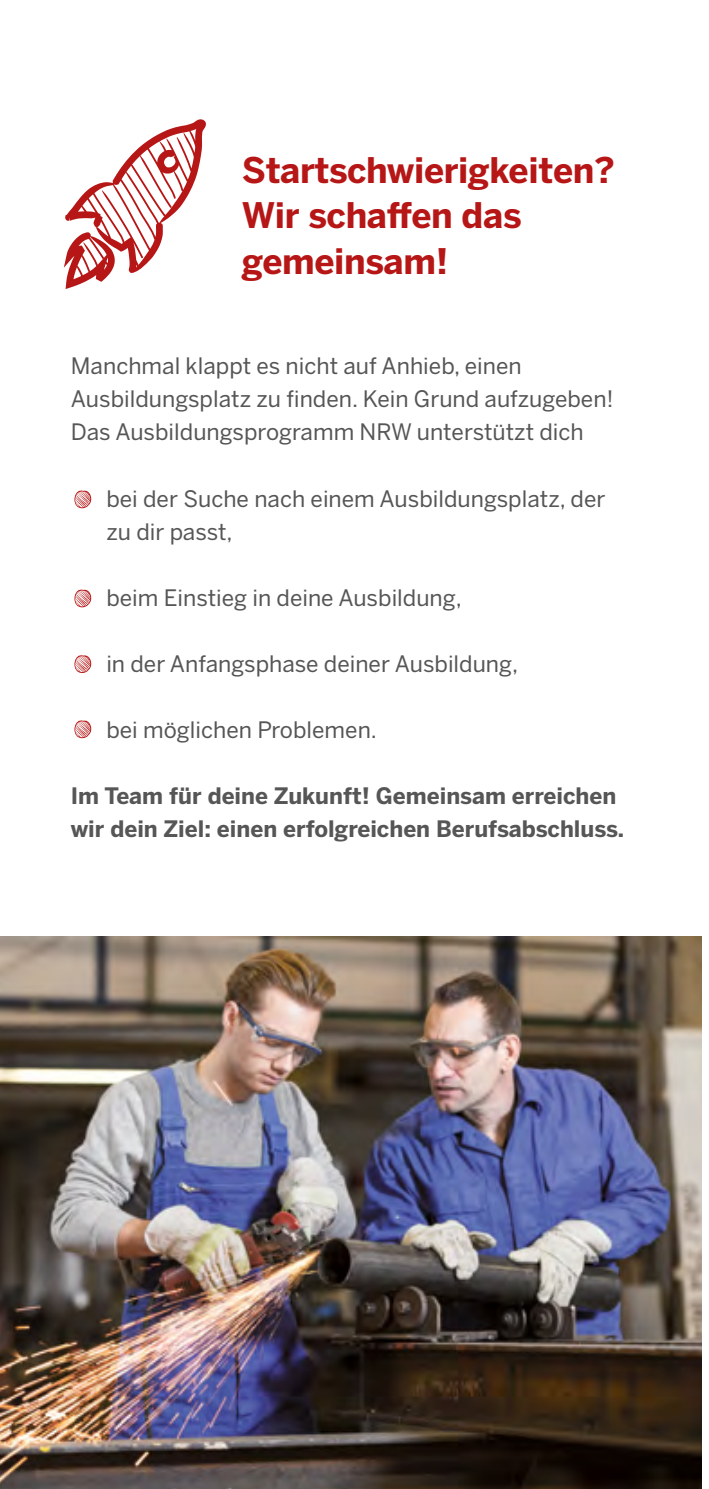
<style>
.page{position:relative;width:709px;height:1489px;background:#fff}
.page>*{position:absolute;margin:0;border:0;box-sizing:border-box;transform-origin:0 0}
.t1{font:700 35px/45px "Benton Sans";letter-spacing:-.01em;color:#b61716}
.t2{font:22.5px/33px "Benton Sans";color:#565656}
.t3{font:700 22.5px/33px "Benton Sans";color:#565656}
.s1{font-family:"Georgia";font-size:39.5px;color:#b61716}
</style>
<div class="page">
<svg style="left:64px;top:119px;width:142px;height:170px"></svg>
<svg style="left:74px;top:490px;width:18px;height:19px"></svg>
<svg style="left:74px;top:589px;width:18px;height:19px"></svg>
<svg style="left:74px;top:655px;width:18px;height:18px"></svg>
<svg style="left:74px;top:720px;width:18px;height:19px"></svg>
<img style="left:0;top:936px;width:702px;height:552px">
<h1 class="t1" style="left:242px;top:148px;width:374px">Startschwierigkeiten?<br>Wir schaffen das gemeinsam!</h1>
<p class="t2" style="left:71px;top:349px;width:544px">Manchmal klappt es nicht auf Anhieb, einen<br>Ausbildungsplatz zu finden. Kein Grund aufzugeben!<br>Das Ausbildungsprogramm NRW unterstützt dich</p>
<p class="t2" style="left:106px;top:481px;width:500px;text-indent:-35px"><span class="s1">●</span> bei der Suche nach einem Ausbildungsplatz, der zu dir passt,</p>
<p class="t2" style="left:71px;top:580px;width:392px"><span class="s1">●</span> beim Einstieg in deine Ausbildung,</p>
<p class="t2" style="left:71px;top:646px;width:449px"><span class="s1">●</span> in der Anfangsphase deiner Ausbildung,</p>
<p class="t2" style="left:71px;top:713px;width:307px"><span class="s1">●</span> bei möglichen Problemen.</p>
<p class="t3" style="left:71px;top:779px;width:555px">Im Team für deine Zukunft! Gemeinsam erreichen wir dein Ziel: einen erfolgreichen Berufsabschluss.</p>
</div>
